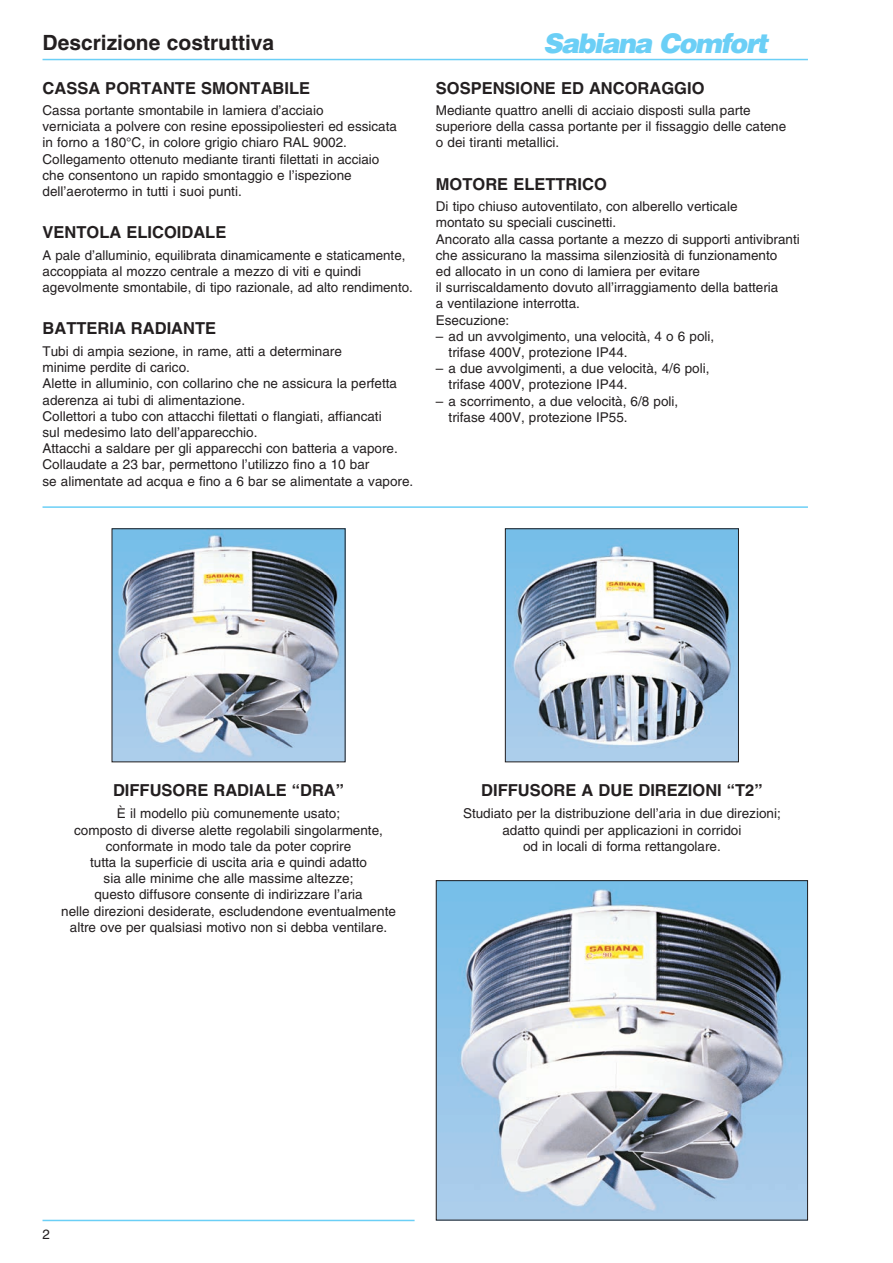
<style>
.page{position:relative;width:893px;height:1263px;background:#fff}
.page>*{position:absolute;margin:0;border:0;box-sizing:border-box;transform-origin:0 0}
.t1{font:italic 900 27px "Helvetica";letter-spacing:-.06em;color:#6bcff6}
.t2{font:700 21px "Helvetica";color:#231f20}
.t3{font:700 16.5px "Helvetica";color:#231f20}
.t4{font:13.5px/16.2px "Helvetica";color:#231f20}
</style>
<div class="page">
<hr style="left:43px;top:506px;width:765px;height:2px;background:#6bcff6">
<hr style="left:43px;top:59px;width:765px;height:1px;background:#6bcff6">
<hr style="left:43px;top:1220px;width:372px;height:1px;background:#6bcff6">
<img style="left:438px;top:882px;width:368px;height:336px">
<div style="left:436px;top:880px;width:372px;height:340px;border:1px solid #231f20"></div>
<img style="left:114px;top:530px;width:229px;height:230px">
<img style="left:507px;top:530px;width:230px;height:230px">
<div style="left:505px;top:528px;width:234px;height:234px;border:1px solid #231f20"></div>
<h2 class="t2" style="left:43px;top:30px;width:233px">Descrizione costruttiva</h2>
<h1 class="t1" style="left:543px;top:26px;width:226px">Sabiana Comfort</h1>
<p class="t3" style="left:43px;top:78px;width:269px">CASSA PORTANTE SMONTABILE</p>
<p class="t4" style="left:43px;top:102px;width:356px">Cassa portante smontabile in lamiera d’acciaio<br>verniciata a polvere con resine epossipoliesteri ed essicata in forno a 180°C, in colore grigio chiaro RAL 9002.<br>Collegamento ottenuto mediante tiranti filettati in acciaio che consentono un rapido smontaggio e l’ispezione dell’aerotermo in tutti i suoi punti.</p>
<p class="t3" style="left:43px;top:222px;width:185px">VENTOLA ELICOIDALE</p>
<p class="t4" style="left:43px;top:247px;width:372px">A pale d’alluminio, equilibrata dinamicamente e staticamente, accoppiata al mozzo centrale a mezzo di viti e quindi agevolmente smontabile, di tipo razionale, ad alto rendimento.</p>
<p class="t3" style="left:43px;top:319px;width:175px">BATTERIA RADIANTE</p>
<p class="t4" style="left:43px;top:343px;width:372px">Tubi di ampia sezione, in rame, atti a determinare<br>minime perdite di carico.<br>Alette in alluminio, con collarino che ne assicura la perfetta aderenza ai tubi di alimentazione.<br>Collettori a tubo con attacchi filettati o flangiati, affiancati<br>sul medesimo lato dell’apparecchio.<br>Attacchi a saldare per gli apparecchi con batteria a vapore.<br>Collaudate a 23 bar, permettono l’utilizzo fino a 10 bar<br>se alimentate ad acqua e fino a 6 bar se alimentate a vapore.</p>
<p class="t3" style="left:436px;top:78px;width:270px">SOSPENSIONE ED ANCORAGGIO</p>
<p class="t4" style="left:436px;top:102px;width:352px">Mediante quattro anelli di acciaio disposti sulla parte superiore della cassa portante per il fissaggio delle catene o dei tiranti metallici.</p>
<p class="t3" style="left:436px;top:174px;width:172px">MOTORE ELETTRICO</p>
<p class="t4" style="left:436px;top:198px;width:365px">Di tipo chiuso autoventilato, con alberello verticale<br>montato su speciali cuscinetti.<br>Ancorato alla cassa portante a mezzo di supporti antivibranti che assicurano la massima silenziosità di funzionamento<br>ed allocato in un cono di lamiera per evitare<br>il surriscaldamento dovuto all’irraggiamento della batteria<br>a ventilazione interrotta.<br>Esecuzione:</p>
<p class="t4" style="left:449px;top:328px;width:267px;text-indent:-13px">– ad un avvolgimento, una velocità, 4 o 6 poli, trifase 400V, protezione IP44.</p>
<p class="t4" style="left:449px;top:360px;width:262px;text-indent:-13px">– a due avvolgimenti, a due velocità, 4/6 poli, trifase 400V, protezione IP44.</p>
<p class="t4" style="left:449px;top:393px;width:231px;text-indent:-13px">– a scorrimento, a due velocità, 6/8 poli, trifase 400V, protezione IP55.</p>
<p class="t3" style="left:113px;top:780px;width:232px">DIFFUSORE RADIALE “DRA”</p>
<p class="t4" style="left:61px;top:805px;width:336px;text-align:center">È il modello più comunemente usato;<br>composto di diverse alette regolabili singolarmente, conformate in modo tale da poter coprire<br>tutta la superficie di uscita aria e quindi adatto<br>sia alle minime che alle massime altezze;<br>questo diffusore consente di indirizzare l’aria<br>nelle direzioni desiderate, escludendone eventualmente altre ove per qualsiasi motivo non si debba ventilare.</p>
<p class="t3" style="left:481px;top:780px;width:283px">DIFFUSORE A DUE DIREZIONI “T2”</p>
<p class="t4" style="left:463px;top:805px;width:319px;text-align:center">Studiato per la distribuzione dell’aria in due direzioni; adatto quindi per applicazioni in corridoi<br>od in locali di forma rettangolare.</p>
<p class="t4" style="left:43px;top:1226px;width:9px">2</p>
</div>
